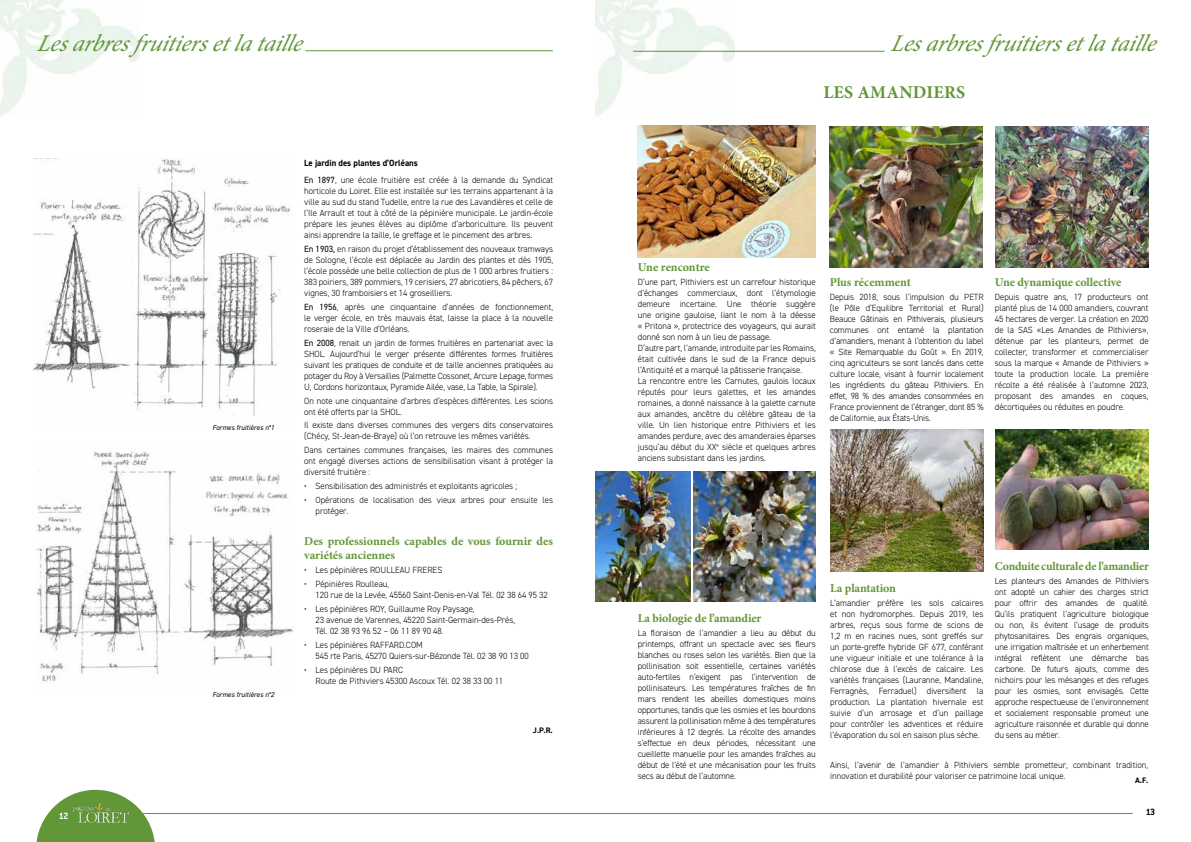
<style>
.page{position:relative;width:1191px;height:842px;background:#fff}
.page>*{position:absolute;margin:0;border:0;box-sizing:border-box;transform-origin:0 0}
.t1{font:italic 24px "Minion Pro";color:#619737}
.t2{font:700 18px "Minion Pro";letter-spacing:.01em;color:#619737}
.t3{font:700 12px/14.4px "Minion Pro";letter-spacing:-.005em;color:#619737}
.t4{font:700 10px "Conduit ITC";color:#000}
.t5{font:700 10px "Conduit ITC";color:#fff}
.t6{font:300 9px/11px "DIN2014";color:#000;text-align:justify}
.t7{font:700 9px "DIN2014";color:#000}
.t8{font:700 8px "DIN2014";color:#000}
.t9{font:italic 7px "DIN2014";color:#000}
.s1{font-weight:400}
</style>
<div class="page">
<svg style="left:36px;top:790px;width:119px;height:52px"></svg>
<img style="left:72px;top:803px;width:58px;height:19px">
<hr style="left:133px;top:813px;width:463px;height:1px;background:#619737">
<hr style="left:595px;top:813px;width:537px;height:1px;background:#619737">
<img style="left:0;top:0;width:139px;height:117px">
<img style="left:34px;top:159px;width:256px;height:258px">
<img style="left:36px;top:451px;width:257px;height:232px">
<hr style="left:305px;top:51px;width:248px;height:1px;background:#619737">
<hr style="left:633px;top:51px;width:251px;height:1px;background:#619737">
<img style="left:638px;top:125px;width:177px;height:133px">
<img style="left:830px;top:126px;width:153px;height:142px">
<img style="left:995px;top:126px;width:153px;height:142px">
<img style="left:596px;top:471px;width:94px;height:130px">
<img style="left:693px;top:471px;width:122px;height:130px">
<img style="left:830px;top:430px;width:153px;height:141px">
<img style="left:995px;top:430px;width:153px;height:119px">
<h1 class="t1" style="left:37px;top:27px;width:275px">Lesarbresfruitiersetlataille</h1>
<p class="t5" style="left:59px;top:810px;width:11px">12</p>
<p class="t9" style="left:213px;top:423px;width:63px">Formes fruitières n°1</p>
<p class="t9" style="left:213px;top:690px;width:63px">Formes fruitières n°2</p>
<p class="t7" style="left:304px;top:157px;width:115px">Le jardin des plantes d’Orléans</p>
<p class="t6" style="left:304px;top:175px;width:250px"><span class="s1">En 1897</span>, une école fruitière est créée à la demande du Syndicat horticole du Loiret. Elle est installée sur les terrains appartenant à la ville au sud du stand Tudelle, entre la rue des Lavandières et celle de l’Ile Arrault et tout à côté de la pépinière municipale. Le jardin-école prépare les jeunes élèves au diplôme d’arboriculture. Ils peuvent ainsi apprendre la taille, le greffage et le pincement des arbres.</p>
<p class="t6" style="left:304px;top:243px;width:250px"><span class="s1">En 1903,</span> en raison du projet d’établissement des nouveaux tramways de Sologne, l’école est déplacée au Jardin des plantes et dès 1905, l’école possède une belle collection de plus de 1 000 arbres fruitiers :<br>383 poiriers, 389 pommiers, 19 cerisiers, 27 abricotiers, 84 pêchers, 67 vignes, 30 framboisiers et 14 groseilliers.</p>
<p class="t6" style="left:304px;top:301px;width:250px"><span class="s1">En 1956</span>, après une cinquantaine d’années de fonctionnement, le verger école, en très mauvais état, laisse la place à la nouvelle roseraie de la Ville d’Orléans.</p>
<p class="t6" style="left:304px;top:337px;width:250px"><span class="s1">En 2008</span>, renait un jardin de formes fruitières en partenariat avec la SHOL. Aujourd’hui le verger présente différentes formes fruitières suivant les pratiques de conduite et de taille anciennes pratiquées au potager du Roy à Versailles (Palmette Cossonet, Arcure Lepage, formes U, Cordons horizontaux, Pyramide Ailée, vase, La Table, la Spirale).</p>
<p class="t6" style="left:304px;top:395px;width:250px">On note une cinquantaine d’arbres d’espèces différentes. Les scions ont été offerts par la SHOL.</p>
<p class="t6" style="left:304px;top:420px;width:250px">Il existe dans diverses communes des vergers dits conservatoires (Chécy, St-Jean-de-Braye) où l’on retrouve les mêmes variétés.</p>
<p class="t6" style="left:304px;top:445px;width:250px">Dans certaines communes françaises, les maires des communes ont engagé diverses actions de sensibilisation visant à protéger la diversité fruitière :</p>
<p class="t6" style="left:304px;top:480px;width:214px">• Sensibilisation des administrés et exploitants agricoles ;</p>
<p class="t6" style="left:315px;top:494px;width:239px;text-indent:-11px">• Opérations de localisation des vieux arbres pour ensuite les protéger.</p>
<h3 class="t3" style="left:304px;top:534px;width:250px">Des professionnels capables de vous fournir des variétés anciennes</h3>
<p class="t6" style="left:304px;top:565px;width:140px">• Les pépinières ROULLEAU FRERES</p>
<p class="t6" style="left:315px;top:578px;width:234px;text-indent:-11px">• Pépinières Roulleau,<br>120 rue de la Levée, 45560 Saint-Denis-en-Val Tél. 02 38 64 95 32</p>
<p class="t6" style="left:315px;top:603px;width:201px;text-align:left;text-indent:-11px">• Les pépinières ROY, Guillaume Roy Paysage,<br>23 avenue de Varennes, 45220 Saint-Germain-des-Prés,<br>Tél. 02 38 93 96 52 – 06 11 89 90 48.</p>
<p class="t6" style="left:315px;top:639px;width:215px;text-indent:-11px">• Les pépinières RAFFARD.COM<br>545 rte Paris, 45270 Quiers-sur-Bézonde Tél. 02 38 90 13 00</p>
<p class="t6" style="left:315px;top:664px;width:189px;text-indent:-11px">• Les pépinières DU PARC<br>Route de Pithiviers 45300 Ascoux Tél. 02 38 33 00 11</p>
<p class="t8" style="left:533px;top:725px;width:21px">J.P.R.</p>
<h1 class="t1" style="left:890px;top:27px;width:275px">Lesarbresfruitiersetlataille</h1>
<h2 class="t2" style="left:823px;top:80px;width:143px">LES AMANDIERS</h2>
<h3 class="t3" style="left:638px;top:260px;width:73px">Une rencontre</h3>
<p class="t6" style="left:638px;top:277px;width:179px;text-align:left">D’une part, Pithiviers est un carrefour historique d’échanges commerciaux, dont l’étymologie demeure incertaine. Une théorie suggère une origine gauloise, liant le nom à la déesse « Pritona », protectrice des voyageurs, qui aurait donné son nom à un lieu de passage.<br>D’autre part, l’amande, introduite par les Romains, était cultivée dans le sud de la France depuis l’Antiquité et a marqué la pâtisserie française.<br>La rencontre entre les Carnutes, gaulois locaux réputés pour leurs galettes, et les amandes romaines, a donné naissance à la galette carnute aux amandes, ancêtre du célèbre gâteau de la ville. Un lien historique entre Pithiviers et les amandes perdure, avec des amanderaies éparses jusqu’au début du XX<sup>e</sup> siècle et quelques arbres anciens subsistant dans les jardins.</p>
<h3 class="t3" style="left:830px;top:275px;width:82px">Plus récemment</h3>
<p class="t6" style="left:830px;top:291px;width:155px">Depuis 2018, sous l’impulsion du PETR (le Pôle d’Equilibre Territorial et Rural)<br>Beauce Gâtinais en Pithiverais, plusieurs communes ont entamé la plantation d’amandiers, menant à l’obtention du label « Site Remarquable du Goût ». En 2019, cinq agriculteurs se sont lancés dans cette culture locale, visant à fournir localement les ingrédients du gâteau Pithiviers. En effet, 98 % des amandes consommées en France proviennent de l’étranger, dont 85 % de Californie, aux États-Unis.</p>
<h3 class="t3" style="left:994px;top:275px;width:128px">Une dynamique collective</h3>
<p class="t6" style="left:994px;top:291px;width:155px">Depuis quatre ans, 17 producteurs ont planté plus de 14 000 amandiers, couvrant 45 hectares de verger. La création en 2020 de la SAS «Les Amandes de Pithiviers», détenue par les planteurs, permet de collecter, transformer et commercialiser sous la marque « Amande de Pithiviers » toute la production locale. La première récolte a été réalisée à l’automne 2023, proposant des amandes en coques, décortiquées ou réduites en poudre.</p>
<h3 class="t3" style="left:638px;top:611px;width:125px">La biologie de l’amandier</h3>
<p class="t6" style="left:638px;top:627px;width:179px">La floraison de l’amandier a lieu au début du printemps, offrant un spectacle avec ses fleurs blanches ou roses selon les variétés. Bien que la pollinisation soit essentielle, certaines variétés auto-fertiles n’exigent pas l’intervention de pollinisateurs. Les températures fraîches de fin mars rendent les abeilles domestiques moins opportunes, tandis que les osmies et les bourdons assurent la pollinisation même à des températures inférieures à 12 degrés. La récolte des amandes s’effectue en deux périodes, nécessitant une cueillette manuelle pour les amandes fraîches au début de l’été et une mécanisation pour les fruits secs au début de l’automne.</p>
<h3 class="t3" style="left:995px;top:559px;width:155px">Conduite culturale de l’amandier</h3>
<p class="t6" style="left:995px;top:575px;width:155px">Les planteurs des Amandes de Pithiviers ont adopté un cahier des charges strict pour offrir des amandes de qualité.<br>Qu’ils pratiquent l’agriculture biologique ou non, ils évitent l’usage de produits phytosanitaires. Des engrais organiques, une irrigation maîtrisée et un enherbement intégral reflètent une démarche bas carbone. De futurs ajouts, comme des nichoirs pour les mésanges et des refuges pour les osmies, sont envisagés. Cette approche respectueuse de l’environnement et socialement responsable promeut une agriculture raisonnée et durable qui donne du sens au métier.</p>
<p class="t6" style="left:830px;top:759px;width:319px">Ainsi, l’avenir de l’amandier à Pithiviers semble prometteur, combinant tradition, innovation et durabilité pour valoriser ce patrimoine local unique.</p>
<h3 class="t3" style="left:830px;top:581px;width:67px">La plantation</h3>
<p class="t6" style="left:830px;top:597px;width:155px">L’amandier préfère les sols calcaires et non hydromorphes. Depuis 2019, les arbres, reçus sous forme de scions de 1,2 m en racines nues, sont greffés sur un porte-greffe hybride GF 677, conférant une vigueur initiale et une tolérance à la chlorose due à l’excès de calcaire. Les variétés françaises (Lauranne, Mandaline, Ferragnès, Ferraduel) diversifient la production. La plantation hivernale est suivie d’un arrosage et d’un paillage pour contrôler les adventices et réduire l’évaporation du sol en saison plus sèche.</p>
<p class="t8" style="left:1135px;top:775px;width:15px">A.F.</p>
<p class="t4" style="left:1145px;top:806px;width:11px">13</p>
</div>
